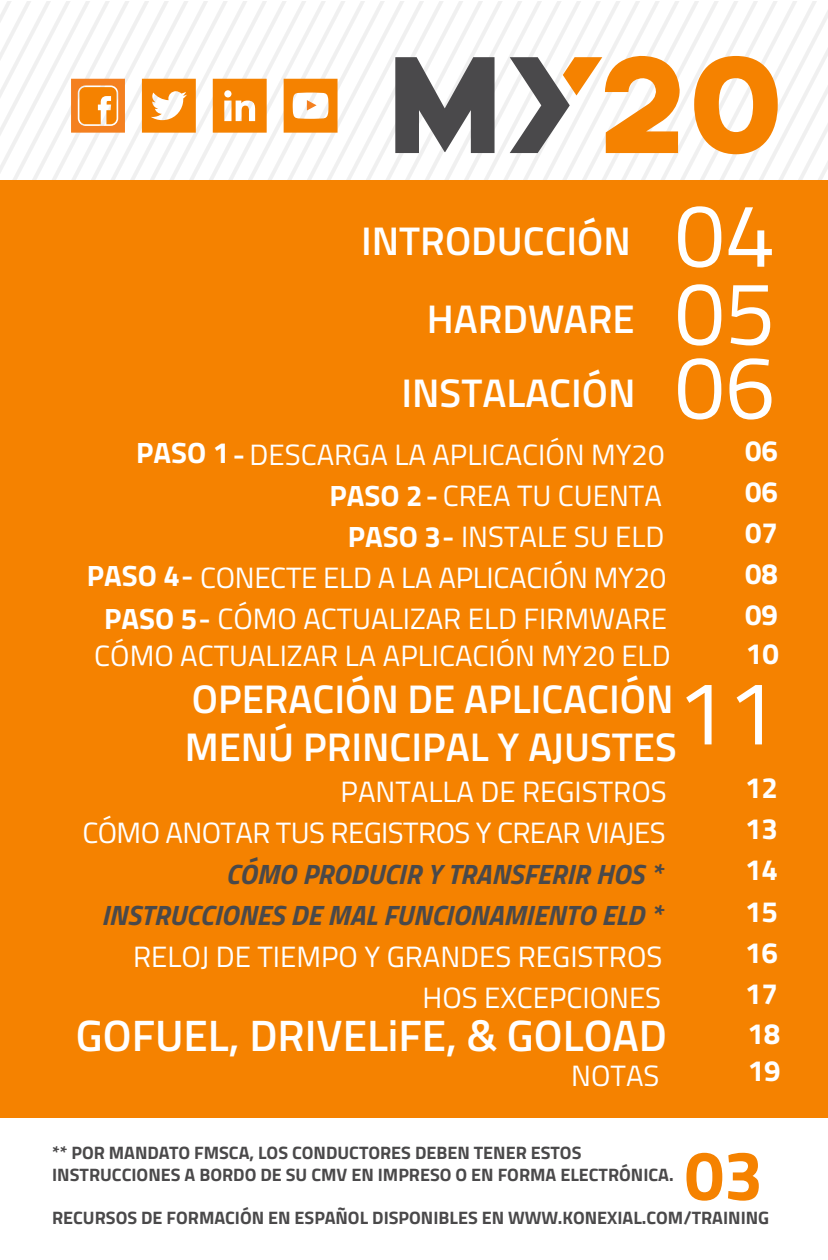
<style>
.page{position:relative;width:828px;height:1260px;background:#fff}
.page>*{position:absolute;margin:0;border:0;box-sizing:border-box;transform-origin:0 0}
.t1{font:90px "Titillium Web";color:#fff}
.t2{font:700 70px "Titillium Web";color:#f58200}
.t3{font:600 44px "Titillium Web";color:#fff}
.t4{font:600 40px/48px "Titillium Web";color:#fff}
.t5{font:29.4px/41.2px "Titillium Web";color:#fff;text-align:right}
.t6{font:29.4px "Titillium Web";letter-spacing:-.02em;color:#fff}
.t7{font:700 29.4px/41.2px "Titillium Web";color:#fff;text-align:justify}
.t8{font:italic 700 28px/41.2px "Titillium Web";color:#4a494a;text-align:right}
.t9{font:700 18px/21.6px "Titillium Web";color:#4a494a}
.s1{font-weight:700}
.s2{font-weight:600}
</style>
<div class="page">
<svg style="left:396px;top:2px;width:16px;height:179px"></svg>
<svg style="left:412px;top:2px;width:20px;height:179px"></svg>
<svg style="left:432px;top:2px;width:19px;height:179px"></svg>
<svg style="left:451px;top:2px;width:20px;height:179px"></svg>
<svg style="left:471px;top:2px;width:20px;height:179px"></svg>
<svg style="left:491px;top:2px;width:19px;height:179px"></svg>
<svg style="left:196px;top:2px;width:200px;height:179px"></svg>
<div style="left:0;top:181px;width:827px;height:937px;background:#f58200"></div>
<svg style="left:395px;top:57px;width:100px;height:96px"></svg>
<svg style="left:510px;top:2px;width:317px;height:179px"></svg>
<svg style="left:284px;top:79px;width:54px;height:54px"></svg>
<svg style="left:213px;top:79px;width:54px;height:54px"></svg>
<svg style="left:0;top:2px;width:196px;height:179px"></svg>
<h3 class="t4" style="left:361px;top:215px;width:271px">INTRODUCCIÓN</h3>
<h1 class="t1" style="left:675px;top:169px;width:102px">04</h1>
<h3 class="t4" style="left:427px;top:293px;width:209px">HARDWARE</h3>
<h1 class="t1" style="left:675px;top:247px;width:102px">05</h1>
<h3 class="t4" style="left:401px;top:367px;width:236px">INSTALACIÓN</h3>
<h1 class="t1" style="left:675px;top:321px;width:102px">06</h1>
<p class="t5" style="left:136px;top:432px;width:530px"><span class="s1">PASO 1</span> <span class="s2">-</span> DESCARGA LA APLICACIÓN MY20</p>
<p class="t7" style="left:745px;top:428px;width:34px">06<br>06<br>07<br>08<br>09</p>
<p class="t5" style="left:87px;top:473px;width:582px"><span class="s1">PASO 2</span> <span class="s2">-</span> CREA TU CUENTA<br><span class="s1">PASO 3</span> <span class="s2">-</span> INSTALE SU ELD<br><span class="s1">PASO 4</span> <span class="s2">-</span> CONECTE ELD A LA APLICACIÓN MY20<br><span class="s1">PASO 5</span> <span class="s2">-</span> CÓMO ACTUALIZAR ELD FIRMWARE</p>
<p class="t5" style="left:94px;top:634px;width:578px">CÓMO ACTUALIZAR LA APLICACIÓN MY20 ELD</p>
<p class="t7" style="left:746px;top:631px;width:34px">10</p>
<h3 class="t4" style="left:185px;top:673px;width:494px">OPERACIÓN DE APLICACIÓN<br>MENÚ PRINCIPAL Y AJUSTES</h3>
<h1 class="t1" style="left:677px;top:647px;width:102px">11</h1>
<p class="t5" style="left:341px;top:770px;width:328px">PANTALLA DE REGISTROS</p>
<p class="t7" style="left:745px;top:766px;width:34px">12<br>13<br>14<br>15<br>16<br>17</p>
<p class="t6" style="left:82px;top:811px;width:585px">CÓMO ANOTAR TUS REGISTROS Y CREAR VIAJES</p>
<p class="t8" style="left:101px;top:852px;width:562px">CÓMO PRODUCIR Y TRANSFERIR HOS *<br>INSTRUCCIONES DE MAL FUNCIONAMIENTO ELD *</p>
<p class="t5" style="left:133px;top:934px;width:531px">RELOJ DE TIEMPO Y GRANDES REGISTROS<br>HOS EXCEPCIONES</p>
<h3 class="t3" style="left:76px;top:1003px;width:593px">GOFUEL, DRIVELiFE, &amp; GOLOAD</h3>
<p class="t7" style="left:747px;top:1011px;width:34px">18</p>
<p class="t5" style="left:571px;top:1053px;width:90px">NOTAS</p>
<p class="t7" style="left:748px;top:1049px;width:34px">19</p>
<p class="t9" style="left:52px;top:1141px;width:623px">** POR MANDATO FMSCA, LOS CONDUCTORES DEBEN TENER ESTOS<br>INSTRUCCIONES A BORDO DE SU CMV EN IMPRESO O EN FORMA ELECTRÓNICA.</p>
<p class="t9" style="left:52px;top:1206px;width:719px">RECURSOS DE FORMACIÓN EN ESPAÑOL DISPONIBLES EN WWW.KONEXIAL.COM/TRAINING</p>
<h2 class="t2" style="left:685px;top:1122px;width:80px">03</h2>
</div>
